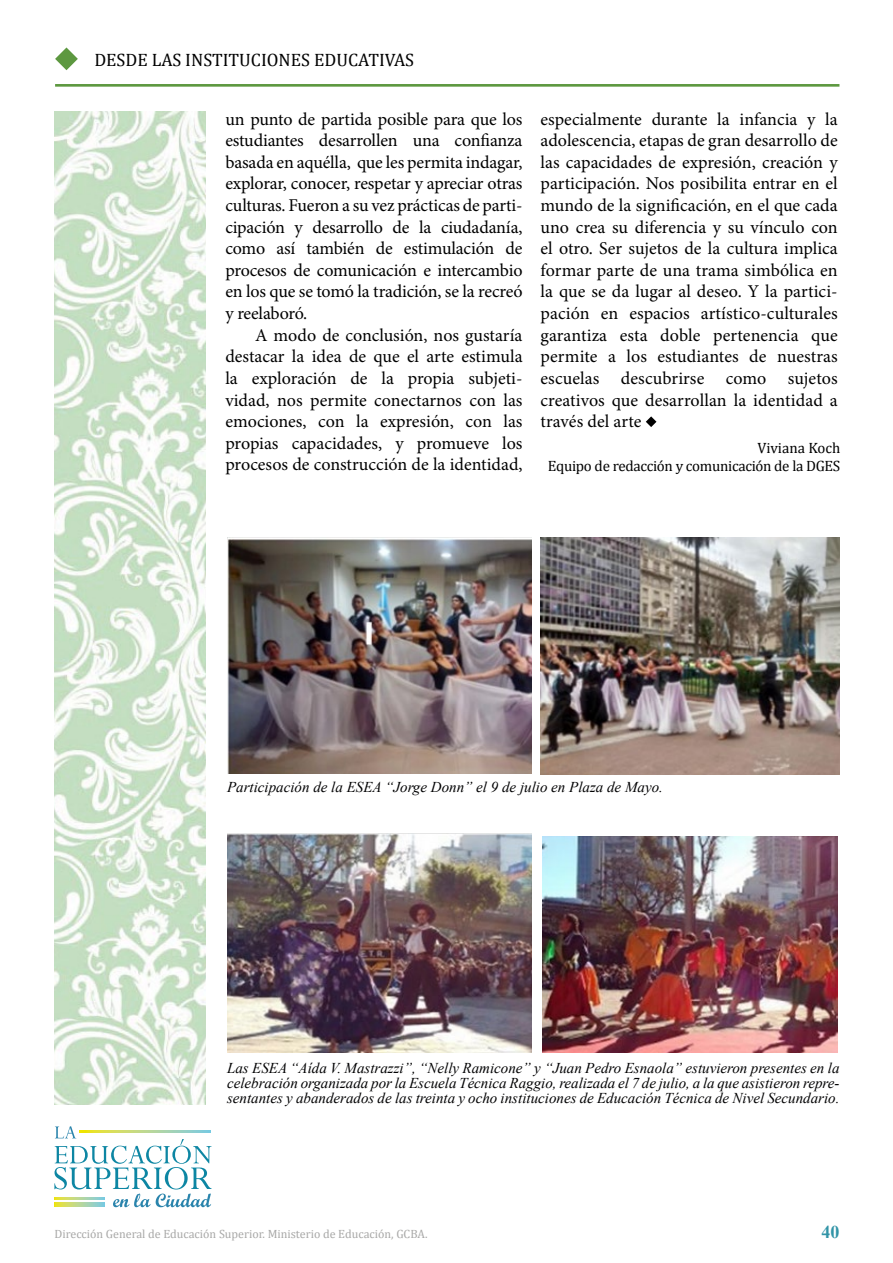
<style>
.page{position:relative;width:893px;height:1263px;background:#fff}
.page>*{position:absolute;margin:0;border:0;box-sizing:border-box;transform-origin:0 0}
.t1{font:18px/21.6px "Minion Pro";letter-spacing:-.005em;color:#000;text-align:justify}
.t2{font:18px "Cambria";color:#000}
.t3{font:700 18px "Times New Roman";color:#3194a7}
.t4{font:italic 15px/15px "Times New Roman";color:#020203;text-align:justify}
.t5{font:15px/18px "Cambria";letter-spacing:-.02em;color:#000;text-align:right}
.t6{font:12px "Cambria";color:#a8a8a7}
</style>
<div class="page">
<svg style="left:54px;top:1126px;width:158px;height:81px"></svg>
<svg style="left:79px;top:1130px;width:132px;height:3px"></svg>
<svg style="left:55px;top:1198px;width:49px;height:2px"></svg>
<svg style="left:55px;top:1202px;width:49px;height:5px"></svg>
<svg style="left:55px;top:47px;width:23px;height:23px"></svg>
<hr style="left:55px;top:84px;width:784px;height:3px;background:#5d9840">
<img style="left:54px;top:112px;width:151px;height:992px">
<svg style="left:646px;top:416px;width:10px;height:11px"></svg>
<img style="left:227px;top:538px;width:304px;height:236px">
<img style="left:540px;top:538px;width:299px;height:237px">
<img style="left:227px;top:833px;width:304px;height:219px">
<img style="left:542px;top:836px;width:296px;height:216px">
<p class="t2" style="left:94px;top:49px;width:321px">DESDE LAS INSTITUCIONES EDUCATIVAS</p>
<p class="t1" style="left:225px;top:108px;width:299px">un punto de partida posible para que los estudiantes desarrollen una confianza basada en aquélla, que les permita indagar, explorar, conocer, respetar y apreciar otras culturas. Fueron a su vez prácticas de parti&shy;cipación y desarrollo de la ciudadanía, como así también de estimulación de procesos de comunicación e intercambio en los que se tomó la tradición, se la recreó y reelaboró.</p>
<p class="t1" style="left:225px;top:324px;width:299px;text-indent:30px">A modo de conclusión, nos gustaría destacar la idea de que el arte estimula la exploración de la propia subjeti&shy;vidad, nos permite conectarnos con las emociones, con la expresión, con las propias capacidades, y promueve los procesos de construcción de la identidad,</p>
<p class="t1" style="left:540px;top:108px;width:299px">especialmente durante la infancia y la adolescencia, etapas de gran desarrollo de las capacidades de expresión, creación y participación. Nos posibilita entrar en el mundo de la significación, en el que cada uno crea su diferencia y su vínculo con el otro. Ser sujetos de la cultura implica formar parte de una trama simbólica en la que se da lugar al deseo. Y la partici&shy;pación en espacios artístico-culturales garantiza esta doble pertenencia que permite a los estudiantes de nuestras escuelas descubrirse como sujetos creativos que desarrollan la identidad a través del arte</p>
<p class="t5" style="left:548px;top:439px;width:294px">Viviana Koch<br>Equipo de redacción y comunicación de la DGES</p>
<p class="t4" style="left:227px;top:780px;width:437px">Participación de la ESEA “Jorge Donn” el 9 de julio en Plaza de Mayo.</p>
<p class="t4" style="left:227px;top:1060px;width:614px">Las ESEA “Aída V. Mastrazzi”, “Nelly Ramicone” y “Juan Pedro Esnaola” estuvieron presentes en la celebración organizada por la Escuela Técnica Raggio, realizada el 7 de julio, a la que asistieron repre&shy;sentantes y abanderados de las treinta y ocho instituciones de Educación Técnica de Nivel Secundario.</p>
<p class="t6" style="left:54px;top:1227px;width:375px">Dirección General de Educación Superior. Ministerio de Educación, GCBA.</p>
<p class="t3" style="left:821px;top:1220px;width:19px">40</p>
</div>
